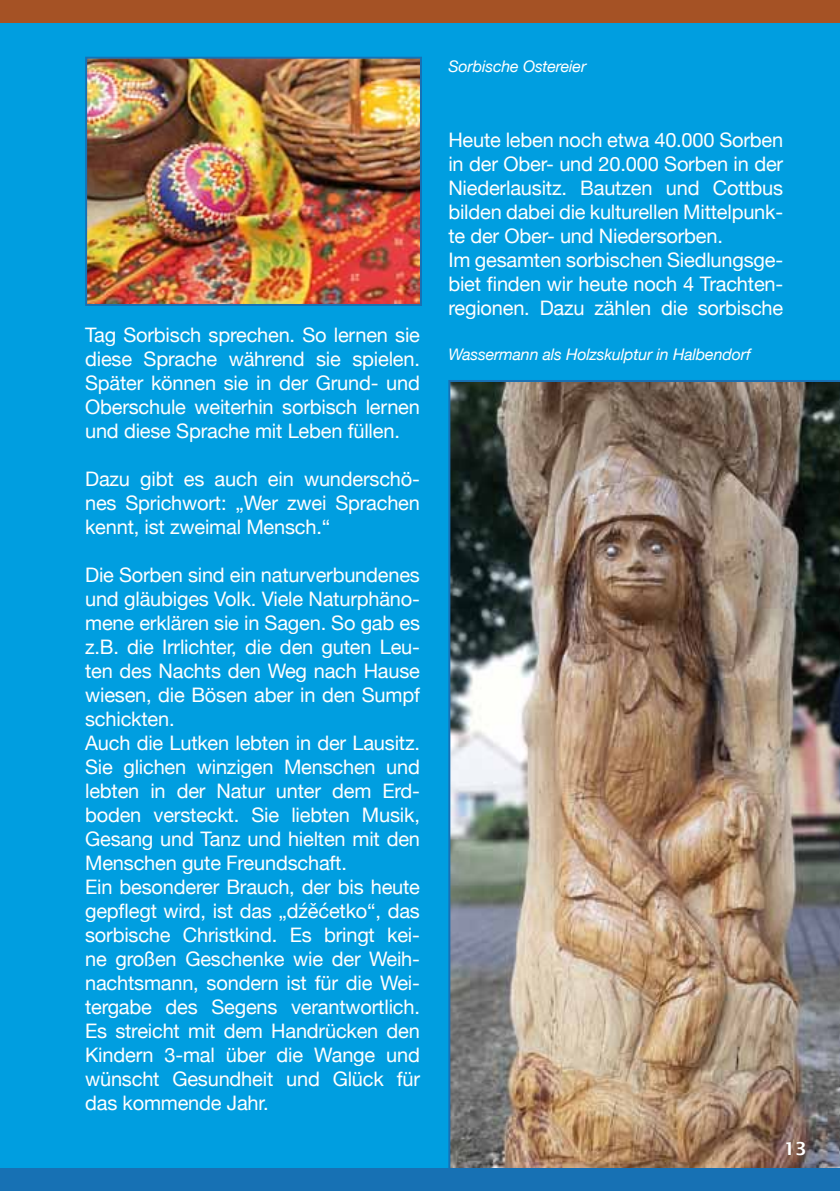
<style>
.page{position:relative;width:840px;height:1191px;background:#fff}
.page>*{position:absolute;margin:0;border:0;box-sizing:border-box;transform-origin:0 0}
.t1{font:20px/24px "Helvetica Neue";letter-spacing:-.01em;color:#fff;text-align:justify}
.t2{font:600 18px "Lucida Sans";color:#fff}
.t3{font:italic 16px "Helvetica Neue";letter-spacing:-.01em;color:#fff}
</style>
<div class="page">
<div style="left:0;top:0;width:839px;height:1173px;background:#009ee0"></div>
<img style="left:448px;top:380px;width:391px;height:788px">
<img style="left:88px;top:60px;width:331px;height:243px">
<div style="left:85px;top:57px;width:337px;height:249px;border:2px solid #1771b4"></div>
<div style="left:0;top:1168px;width:839px;height:23px;background:#1771b4"></div>
<div style="left:0;top:0;width:839px;height:23px;background:#a55225"></div>
<p class="t1" style="left:85px;top:324px;width:336px">Tag Sorbisch sprechen. So lernen sie diese Sprache während sie spielen.<br>Später können sie in der Grund- und Oberschule weiterhin sorbisch lernen und diese Sprache mit Leben füllen.</p>
<p class="t1" style="left:85px;top:468px;width:336px">Dazu gibt es auch ein wunderschö&shy;nes Sprichwort: „Wer zwei Sprachen kennt, ist zweimal Mensch.“</p>
<p class="t1" style="left:85px;top:564px;width:336px;text-align:left">Die Sorben sind ein naturverbundenes und gläubiges Volk. Viele Naturphäno&shy;mene erklären sie in Sagen. So gab es z.B. die Irrlichter, die den guten Leu&shy;ten des Nachts den Weg nach Hause wiesen, die Bösen aber in den Sumpf schickten.<br>Auch die Lutken lebten in der Lausitz.<br>Sie glichen winzigen Menschen und lebten in der Natur unter dem Erd&shy;boden versteckt. Sie liebten Musik, Gesang und Tanz und hielten mit den Menschen gute Freundschaft.<br>Ein besonderer Brauch, der bis heute gepflegt wird, ist das „dźěćetko“, das sorbische Christkind. Es bringt kei&shy;ne großen Geschenke wie der Weih&shy;nachtsmann, sondern ist für die Wei&shy;tergabe des Segens verantwortlich.<br>Es streicht mit dem Handrücken den Kindern 3-mal über die Wange und wünscht Gesundheit und Glück für das kommende Jahr.</p>
<p class="t3" style="left:448px;top:55px;width:139px">Sorbische Ostereier</p>
<p class="t1" style="left:448px;top:129px;width:336px;text-align:left">Heute leben noch etwa 40.000 Sorben in der Ober- und 20.000 Sorben in der Niederlausitz. Bautzen und Cottbus bilden dabei die kulturellen Mittelpunk&shy;te der Ober- und Niedersorben.<br>Im gesamten sorbischen Siedlungsge&shy;biet finden wir heute noch 4 Trachten&shy;regionen. Dazu zählen die sorbische</p>
<p class="t3" style="left:448px;top:342px;width:304px">Wassermann als Holzskulptur in Halbendorf</p>
<p class="t2" style="left:783px;top:1138px;width:25px">13</p>
</div>
